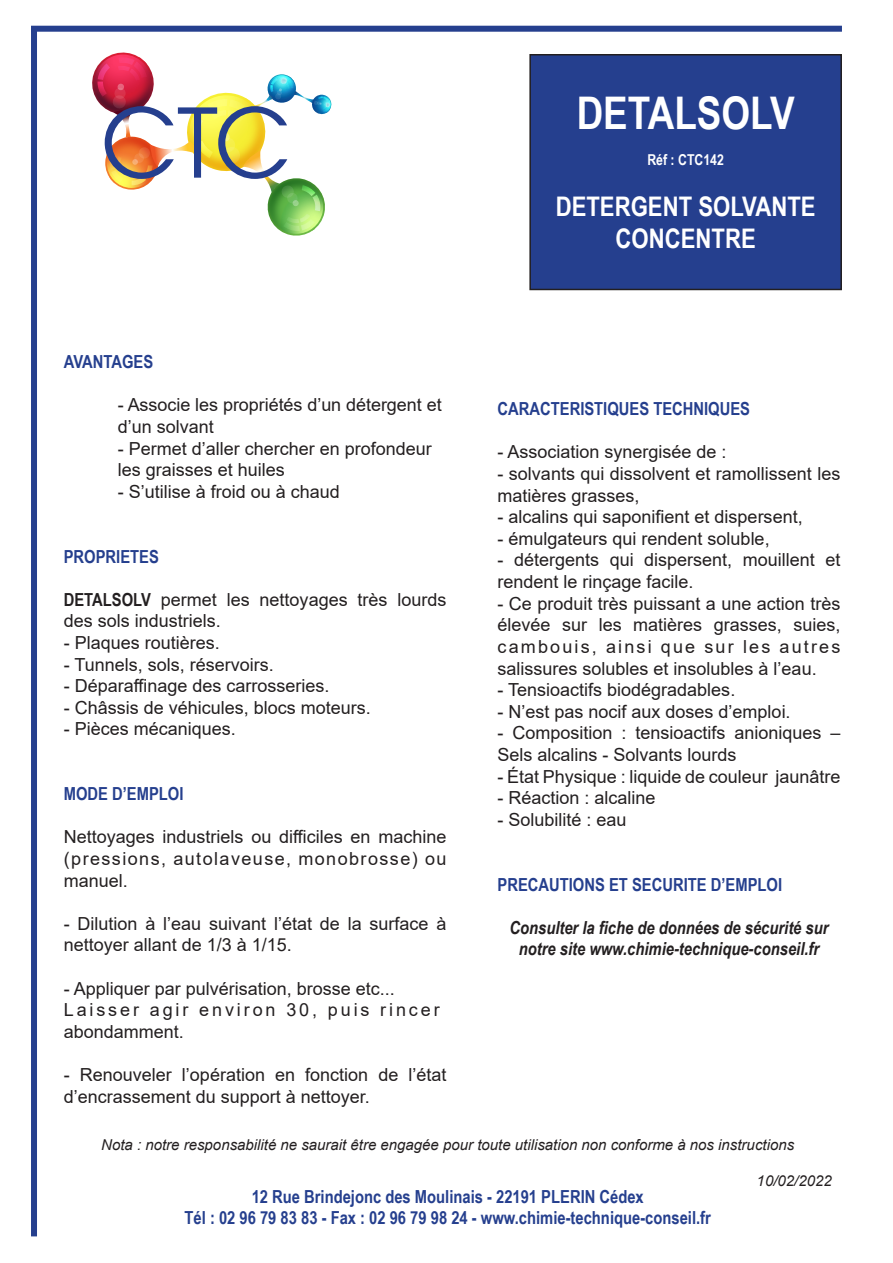
<style>
.page{position:relative;width:893px;height:1263px;background:#fff}
.page>*{position:absolute;margin:0;border:0;box-sizing:border-box;transform-origin:0 0}
.t1{font:700 45px "Arial Narrow";color:#fff}
.t2{font:700 27px "Arial Narrow";color:#fff}
.t3{font:18px/21.6px "Arial";color:#231f20}
.t4{font:700 18px "Arial Narrow";color:#253f8e}
.t5{font:italic 700 18px/21.6px "Arial Narrow";color:#231f20;text-align:center}
.t6{font:18px "Arial";letter-spacing:.16em;color:#231f20}
.t7{font:italic 15px "Arial";color:#231f20}
.t8{font:700 15px "Arial Narrow";color:#fff}
.s1{font-family:"Arial Narrow";font-weight:700}
</style>
<div class="page">
<div style="left:530px;top:55px;width:311px;height:234px;background:#253f8e"></div>
<div style="left:529px;top:54px;width:313px;height:236px;border:2px solid #231f20"></div>
<div style="left:31px;top:26px;width:811px;height:6px;background:#253f8e"></div>
<div style="left:31px;top:29px;width:6px;height:1207px;background:#253f8e"></div>
<img style="left:92px;top:52px;width:240px;height:184px">
<p class="t4" style="left:64px;top:348px;width:91px">AVANTAGES</p>
<p class="t3" style="left:118px;top:394px;width:325px">- Associe les propriétés d’un détergent et d’un solvant</p>
<p class="t3" style="left:118px;top:437px;width:316px">- Permet d’aller chercher en profondeur les graisses et huiles</p>
<p class="t3" style="left:118px;top:480px;width:224px">- S’utilise à froid ou à chaud</p>
<p class="t4" style="left:64px;top:543px;width:97px">PROPRIETES</p>
<p class="t3" style="left:64px;top:588px;width:384px"><span class="s1">DETALSOLV</span> permet les nettoyages très lourds des sols industriels.</p>
<p class="t3" style="left:64px;top:632px;width:158px">- Plaques routières.</p>
<p class="t3" style="left:64px;top:653px;width:212px">- Tunnels, sols, réservoirs.</p>
<p class="t3" style="left:64px;top:675px;width:267px">- Déparaffinage des carrosseries.</p>
<p class="t3" style="left:64px;top:696px;width:309px">- Châssis de véhicules, blocs moteurs.</p>
<p class="t3" style="left:64px;top:718px;width:174px">- Pièces mécaniques.</p>
<p class="t4" style="left:64px;top:780px;width:121px">MODE D’EMPLOI</p>
<p class="t3" style="left:64px;top:826px;width:384px">Nettoyages industriels ou difficiles en machine (pressions, autolaveuse, monobrosse) ou</p>
<p class="t3" style="left:64px;top:869px;width:66px">manuel.</p>
<p class="t3" style="left:64px;top:912px;width:384px">- Dilution à l’eau suivant l’état de la surface à nettoyer allant de 1/3 à 1/15.</p>
<p class="t3" style="left:64px;top:977px;width:333px">- Appliquer par pulvérisation, brosse etc...</p>
<p class="t6" style="left:64px;top:997px;width:377px">Laisser agir environ 30, puis rincer</p>
<p class="t3" style="left:64px;top:1020px;width:122px">abondamment.</p>
<p class="t3" style="left:64px;top:1064px;width:384px">- Renouveler l’opération en fonction de l’état d’encrassement du support à nettoyer.</p>
<p class="t1" style="left:577px;top:79px;width:220px">DETALSOLV</p>
<p class="t8" style="left:647px;top:148px;width:78px">Réf : CTC142</p>
<p class="t2" style="left:556px;top:186px;width:261px">DETERGENT SOLVANTE</p>
<p class="t2" style="left:616px;top:218px;width:142px">CONCENTRE</p>
<p class="t4" style="left:497px;top:395px;width:254px">CARACTERISTIQUES TECHNIQUES</p>
<p class="t3" style="left:497px;top:441px;width:231px">- Association synergisée de :</p>
<p class="t3" style="left:497px;top:463px;width:344px">- solvants qui dissolvent et ramollissent les matières grasses,</p>
<p class="t3" style="left:497px;top:506px;width:307px">- alcalins qui saponifient et dispersent,</p>
<p class="t3" style="left:497px;top:528px;width:274px">- émulgateurs qui rendent soluble,</p>
<p class="t3" style="left:497px;top:549px;width:344px">- détergents qui dispersent, mouillent et rendent le rinçage facile.</p>
<p class="t3" style="left:497px;top:592px;width:344px;text-align:justify">- Ce produit très puissant a une action très élevée sur les matières grasses, suies, cambouis, ainsi que sur les autres</p>
<p class="t3" style="left:497px;top:657px;width:321px">salissures solubles et insolubles à l’eau.</p>
<p class="t3" style="left:497px;top:679px;width:239px">- Tensioactifs biodégradables.</p>
<p class="t3" style="left:497px;top:700px;width:295px">- N’est pas nocif aux doses d’emploi.</p>
<p class="t3" style="left:497px;top:722px;width:344px">- Composition : tensioactifs anioniques –<br>Sels alcalins - Solvants lourds</p>
<p class="t3" style="left:497px;top:765px;width:344px">- État Physique : liquide de couleur jaunâtre</p>
<p class="t3" style="left:497px;top:787px;width:160px">- Réaction : alcaline</p>
<p class="t3" style="left:497px;top:808px;width:131px">- Solubilité : eau</p>
<p class="t4" style="left:497px;top:870px;width:286px">PRECAUTIONS ET SECURITE D’EMPLOI</p>
<p class="t5" style="left:509px;top:916px;width:321px">Consulter la fiche de données de sécurité sur notre site www.chimie-technique-conseil.fr</p>
<p class="t7" style="left:101px;top:1134px;width:694px">Nota : notre responsabilité ne saurait être engagée pour toute utilisation non conforme à nos instructions</p>
<p class="t7" style="left:757px;top:1170px;width:77px">10/02/2022</p>
<p class="t4" style="left:252px;top:1183px;width:394px">12 Rue Brindejonc des Moulinais - 22191 PLERIN Cédex</p>
<p class="t4" style="left:185px;top:1204px;width:528px">Tél : 02 96 79 83 83 - Fax : 02 96 79 98 24 - www.chimie-technique-conseil.fr</p>
</div>
